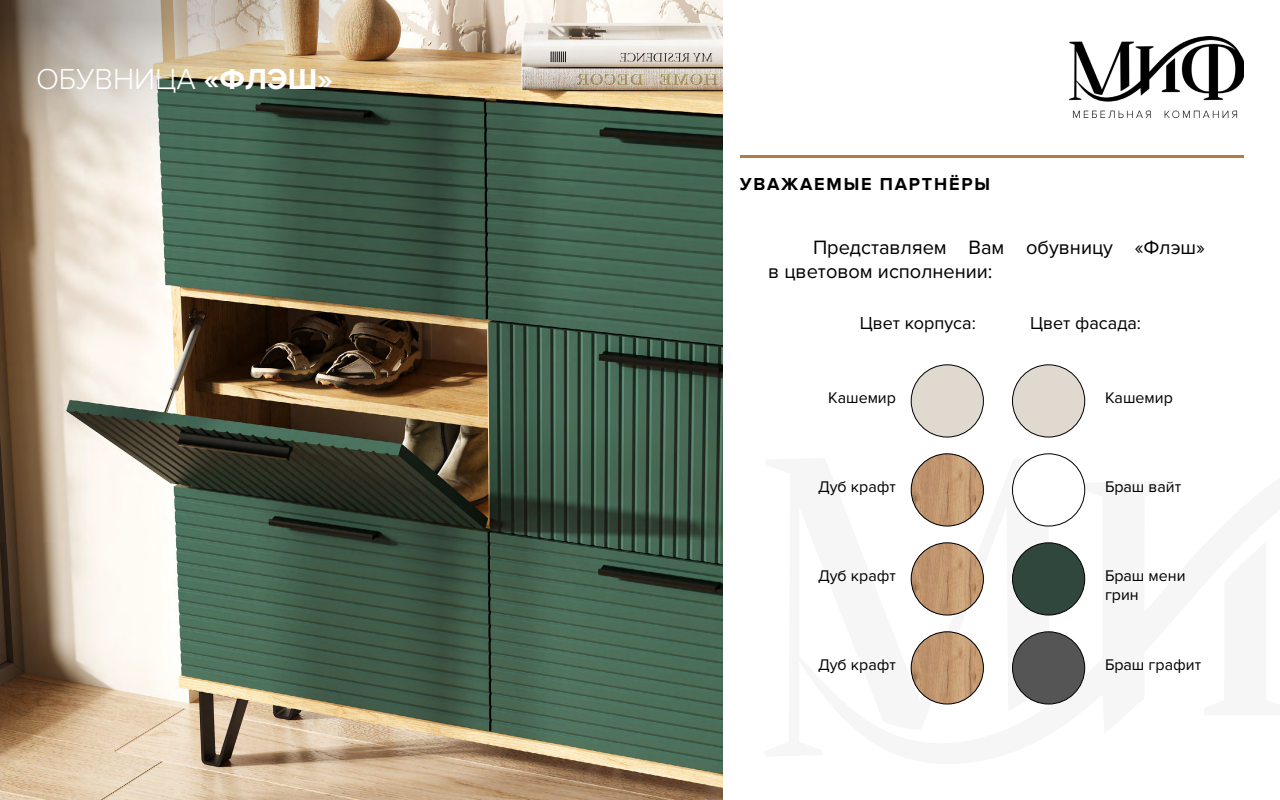
<style>
.page{position:relative;width:1280px;height:800px;background:#fff}
.page>*{position:absolute;margin:0;border:0;box-sizing:border-box;transform-origin:0 0}
.t1{font:300 30px "Proxima Nova";color:#fff}
.t2{font:20px/24px "Proxima Nova";color:#000}
.t3{font:18px "Proxima Nova";color:#000}
.t4{font:700 18px "Proxima Nova";letter-spacing:.1em;color:#000}
.t5{font:16px/19.2px "Proxima Nova";color:#000}
.s1{font-weight:700}
</style>
<div class="page">
<img style="left:0;top:0;width:723px;height:800px">
<svg style="left:0;top:0;width:444px;height:220px;background:#8e8e7b"></svg>
<svg style="left:910px;top:430px;width:176px;height:275px"></svg>
<img style="left:1069px;top:36px;width:175px;height:81px">
<hr style="left:740px;top:155px;width:504px;height:3px;background:#b57a42">
<div style="left:1013px;top:543px;width:72px;height:72px;background:#30473d;border-radius:36px"></div>
<div style="left:1012px;top:542px;width:73px;height:73px;border:1px solid #000;border-radius:50%"></div>
<div style="left:911px;top:365px;width:72px;height:72px;background:#e0d9cf;border-radius:36px"></div>
<div style="left:911px;top:364px;width:73px;height:73px;border:1px solid #000;border-radius:50%"></div>
<div style="left:1013px;top:365px;width:72px;height:72px;background:#e0d9cf;border-radius:36px"></div>
<div style="left:1012px;top:364px;width:73px;height:73px;border:1px solid #000;border-radius:50%"></div>
<img style="left:911px;top:454px;width:72px;height:72px;border-radius:36px">
<div style="left:911px;top:453px;width:73px;height:73px;border:1px solid #000;border-radius:50%"></div>
<img style="left:911px;top:543px;width:72px;height:72px;border-radius:36px">
<div style="left:911px;top:542px;width:73px;height:73px;border:1px solid #000;border-radius:50%"></div>
<img style="left:911px;top:632px;width:72px;height:72px;border-radius:36px">
<div style="left:911px;top:631px;width:73px;height:73px;border:1px solid #000;border-radius:50%"></div>
<div style="left:1013px;top:632px;width:72px;height:72px;background:#555;border-radius:50%"></div>
<div style="left:1012px;top:631px;width:73px;height:73px;border:1px solid #000;border-radius:50%"></div>
<div style="left:1013px;top:454px;width:72px;height:72px;background:#fff;border-radius:50%"></div>
<div style="left:1012px;top:453px;width:73px;height:73px;border:1px solid #000;border-radius:50%"></div>
<h1 class="t1" style="left:36px;top:61px;width:299px">ОБУВНИЦА <span class="s1">«ФЛЭШ»</span></h1>
<p class="t4" style="left:740px;top:174px;width:252px">УВАЖАЕМЫЕ ПАРТНЁРЫ</p>
<p class="t2" style="left:768px;top:235px;width:438px;text-indent:45px">Представляем Вам обувницу «Флэш» в цветовом исполнении:</p>
<p class="t3" style="left:860px;top:313px;width:118px">Цвет корпуса:</p>
<p class="t3" style="left:1030px;top:313px;width:112px">Цвет фасада:</p>
<p class="t5" style="left:828px;top:388px;width:69px">Кашемир</p>
<p class="t5" style="left:1105px;top:388px;width:69px">Кашемир</p>
<p class="t5" style="left:818px;top:477px;width:79px">Дуб крафт</p>
<p class="t5" style="left:818px;top:566px;width:79px">Дуб крафт</p>
<p class="t5" style="left:1105px;top:477px;width:78px">Браш вайт</p>
<p class="t5" style="left:1105px;top:566px;width:82px">Браш мени грин</p>
<p class="t5" style="left:818px;top:655px;width:79px">Дуб крафт</p>
<p class="t5" style="left:1105px;top:655px;width:98px">Браш графит</p>
</div>
